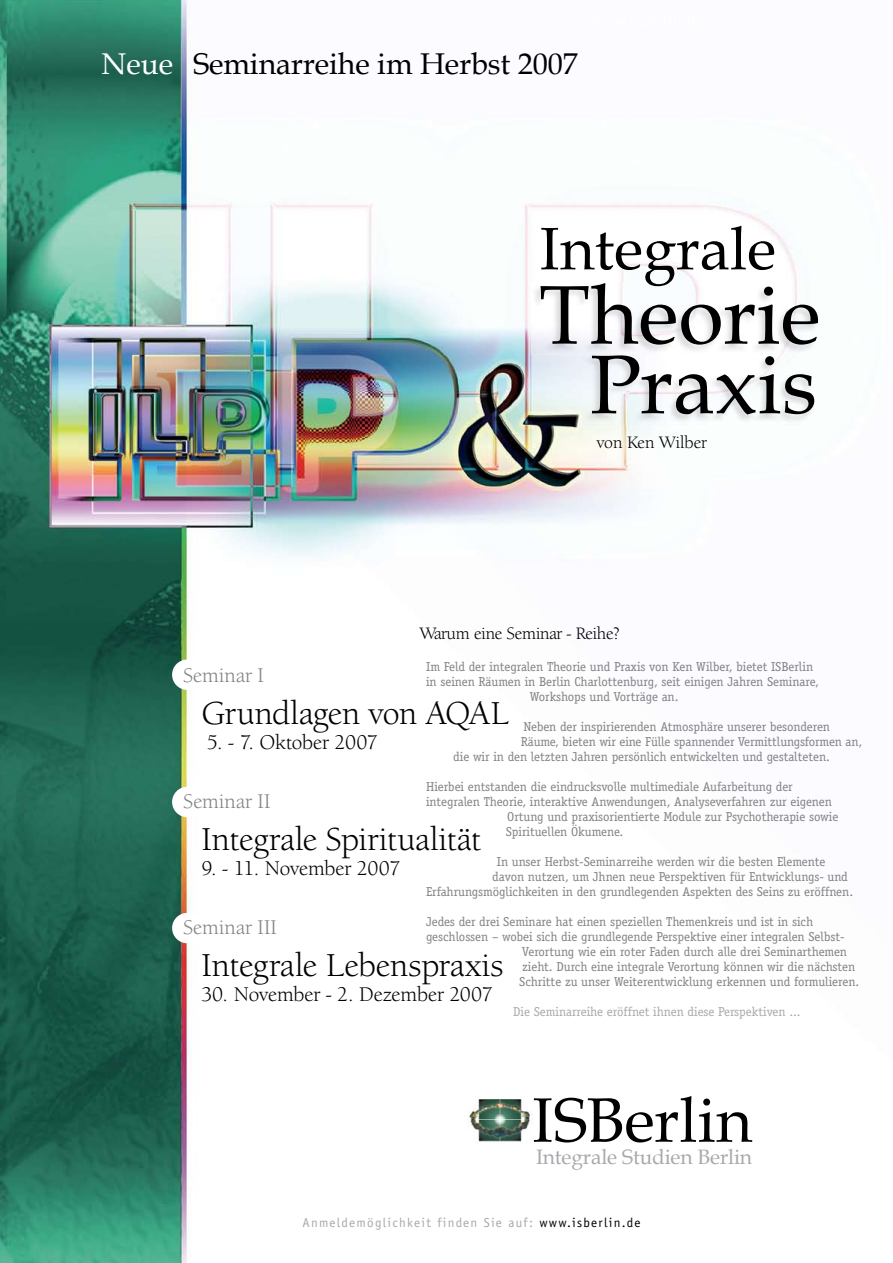
<style>
.page{position:relative;width:893px;height:1263px;background:#fff}
.page>*{position:absolute;margin:0;border:0;box-sizing:border-box;transform-origin:0 0}
.t1{font:34.35px "Berkeley Oldstyle IT Cby BT";color:#000}
.t2{font:30px "Book Antiqua";color:#000}
.t3{font:30px "Book Antiqua";color:#fff}
.t4{font:21.45px "Berkeley Oldstyle IT Cby BT";letter-spacing:-.005em;color:#000}
.t5{font:21.45px "Berkeley Oldstyle IT Cby BT";letter-spacing:.01em;color:#808285}
.t6{font:20.85px "Book Antiqua";letter-spacing:-.005em;color:#a7a9ac}
.t7{font:18px "Berkeley Oldstyle IT Cby BT";letter-spacing:-.01em;color:#000}
.t8{font:13.05px "Officina Sans";letter-spacing:.1em;color:#a7a9ac}
.t9{font:12.9px "Officina Serif";letter-spacing:-.005em;color:#808285}
.t10{font:12.9px "Officina Serif";letter-spacing:-.005em;color:#a7a9ac}
.s1{color:#000}
</style>
<div class="page">
<img style="left:0;top:0;width:770px;height:1263px">
<div style="left:172px;top:659px;width:30px;height:31px;background:#fff;border-radius:50%"></div>
<div style="left:172px;top:787px;width:30px;height:30px;background:#fff;border-radius:50%"></div>
<div style="left:172px;top:913px;width:30px;height:30px;background:#fff;border-radius:50%"></div>
<img style="left:531px;top:282px;width:288px;height:72px">
<svg style="left:540px;top:226px;width:278px;height:119px"></svg>
<img style="left:583px;top:355px;width:232px;height:69px">
<img style="left:583px;top:354px;width:233px;height:1px">
<svg style="left:592px;top:355px;width:222px;height:59px"></svg>
<img style="left:467px;top:1087px;width:65px;height:65px">
<svg style="left:534px;top:1096px;width:218px;height:46px"></svg>
<svg style="left:0;top:1260px;width:8px;height:3px"></svg>
<h2 class="t3" style="left:102px;top:43px;width:73px">Neue</h2>
<h2 class="t2" style="left:193px;top:43px;width:386px">Seminarreihe im Herbst 2007</h2>
<h3 class="t7" style="left:597px;top:432px;width:112px">von Ken Wilber</h3>
<h3 class="t7" style="left:420px;top:622px;width:201px">Warum eine Seminar - Reihe?</h3>
<p class="t9" style="left:426px;top:659px;width:389px">Im Feld der integralen Theorie und Praxis von Ken Wilber, bietet ISBerlin</p>
<p class="t9" style="left:426px;top:674px;width:394px">in seinen Räumen in Berlin Charlottenburg, seit einigen Jahren Seminare,</p>
<p class="t9" style="left:530px;top:689px;width:150px">Workshops und Vorträge an.</p>
<p class="t9" style="left:524px;top:719px;width:308px">Neben der inspirierenden Atmosphäre unserer besonderen</p>
<p class="t9" style="left:521px;top:734px;width:343px">Räume, bieten wir eine Fülle spannender Vermittlungsformen an,</p>
<p class="t9" style="left:453px;top:749px;width:378px">die wir in den letzten Jahren persönlich entwickelten und gestalteten.</p>
<p class="t9" style="left:426px;top:779px;width:368px">Hierbei entstanden die eindrucksvolle multimediale Aufarbeitung der</p>
<p class="t9" style="left:426px;top:794px;width:407px">integralen Theorie, interaktive Anwendungen, Analyseverfahren zur eigenen</p>
<p class="t9" style="left:507px;top:809px;width:333px">Ortung und praxisorientierte Module zur Psychotherapie sowie</p>
<p class="t9" style="left:506px;top:824px;width:119px">Spirituellen Ökumene.</p>
<p class="t9" style="left:497px;top:854px;width:330px">In unser Herbst-Seminarreihe werden wir die besten Elemente</p>
<p class="t9" style="left:492px;top:869px;width:357px">davon nutzen, um Jhnen neue Perspektiven für Entwicklungs- und</p>
<p class="t9" style="left:426px;top:884px;width:429px">Erfahrungsmöglichkeiten in den grundlegenden Aspekten des Seins zu eröffnen.</p>
<p class="t9" style="left:426px;top:914px;width:389px">Jedes der drei Seminare hat einen speziellen Themenkreis und ist in sich</p>
<p class="t9" style="left:426px;top:929px;width:420px">geschlossen – wobei sich die grundlegende Perspektive einer integralen Selbst-</p>
<p class="t9" style="left:522px;top:944px;width:326px">Verortung wie ein roter Faden durch alle drei Seminarthemen</p>
<p class="t9" style="left:522px;top:959px;width:335px">zieht. Durch eine integrale Verortung können wir die nächsten</p>
<p class="t9" style="left:519px;top:974px;width:342px">Schritte zu unser Weiterentwicklung erkennen und formulieren.</p>
<p class="t10" style="left:513px;top:1004px;width:289px">Die Seminarreihe eröffnet ihnen diese Perspektiven ...</p>
<h3 class="t5" style="left:183px;top:663px;width:82px">Seminar I</h3>
<h1 class="t1" style="left:201px;top:692px;width:308px">Grundlagen von AQAL</h1>
<h3 class="t4" style="left:207px;top:730px;width:172px">5. - 7. Oktober 2007</h3>
<h3 class="t5" style="left:183px;top:789px;width:89px">Seminar II</h3>
<h1 class="t1" style="left:201px;top:818px;width:281px">Integrale Spiritualität</h1>
<h3 class="t4" style="left:201px;top:856px;width:200px">9. - 11. November 2007</h3>
<h3 class="t5" style="left:183px;top:915px;width:95px">Seminar III</h3>
<h1 class="t1" style="left:201px;top:944px;width:303px">Integrale Lebenspraxis</h1>
<h3 class="t4" style="left:201px;top:982px;width:293px">30. November - 2. Dezember 2007</h3>
<h3 class="t6" style="left:536px;top:1143px;width:218px">Integrale Studien Berlin</h3>
<p class="t8" style="left:302px;top:1215px;width:340px">Anmeldemöglichkeit finden Sie auf: <span class="s1">www.isberlin.de</span></p>
</div>
